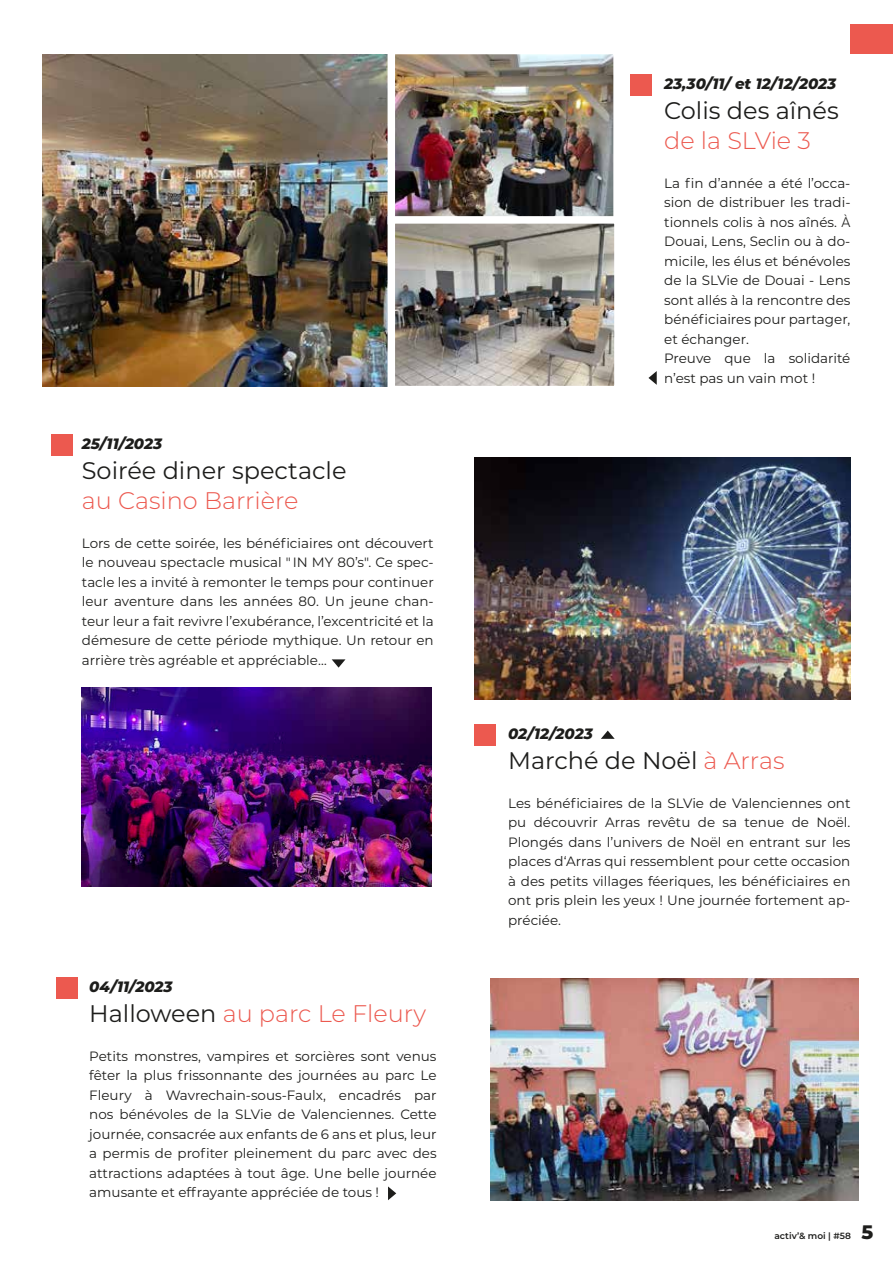
<style>
.page{position:relative;width:893px;height:1263px;background:#fff}
.page>*{position:absolute;margin:0;border:0;box-sizing:border-box;transform-origin:0 0}
.t1{font:24px "Montserrat";color:#1d1d1b}
.t2{font:300 24px "Montserrat";color:#ec594f}
.t3{font:italic 800 15px "Montserrat";color:#1d1d1b}
.t4{font:13.5px/19.5px "Montserrat";color:#1d1d1b;text-align:justify}
.t5{font:600 9px "Montserrat";color:#1d1d1b}
.s1{font-weight:400;color:#1d1d1b}
.s2{font-family:"Univers LT Std";font-weight:300}
.s3{font-weight:300;color:#ec594f}
.s4{font-weight:800;font-size:19.5px}
</style>
<div class="page">
<img style="left:474px;top:457px;width:376px;height:242px">
<img style="left:82px;top:688px;width:350px;height:198px">
<img style="left:490px;top:978px;width:369px;height:222px">
<img style="left:43px;top:54px;width:345px;height:333px">
<img style="left:397px;top:56px;width:216px;height:328px">
<div style="left:388px;top:47px;width:233px;height:177px;border:8px solid #fff"></div>
<div style="left:388px;top:216px;width:234px;height:177px;border:8px solid #fff"></div>
<div style="left:850px;top:24px;width:43px;height:30px;background:#ec594f"></div>
<div style="left:56px;top:977px;width:22px;height:21px;background:#ec594f"></div>
<svg style="left:332px;top:659px;width:13px;height:9px"></svg>
<svg style="left:601px;top:730px;width:14px;height:9px"></svg>
<div style="left:51px;top:434px;width:21px;height:22px;background:#ec594f"></div>
<div style="left:474px;top:724px;width:21px;height:21px;background:#ec594f"></div>
<svg style="left:388px;top:1186px;width:8px;height:14px"></svg>
<div style="left:630px;top:74px;width:22px;height:22px;background:#ec594f"></div>
<svg style="left:648px;top:371px;width:9px;height:14px"></svg>
<p class="t3" style="left:82px;top:433px;width:82px">25/11/2023</p>
<h1 class="t1" style="left:82px;top:454px;width:266px">Soirée diner spectacle</h1>
<h1 class="t2" style="left:82px;top:484px;width:218px">au Casino Barrière</h1>
<p class="t4" style="left:82px;top:533px;width:353px">Lors de cette soirée, les bénéficiaires ont découvert le nouveau spectacle musical " IN MY 80’s". Ce spec&shy;tacle les a invité à remonter le temps pour continuer leur aventure dans les années 80. Un jeune chan&shy;teur leur a fait revivre l’exubérance, l’excentricité et la démesure de cette période mythique. Un retour en arrière très agréable et appréciable…</p>
<p class="t3" style="left:89px;top:975px;width:85px">04/11/2023</p>
<h1 class="t2" style="left:89px;top:997px;width:338px"><span class="s1">Halloween</span> au parc Le Fleury</h1>
<p class="t4" style="left:89px;top:1045px;width:349px">Petits monstres, vampires et sorcières sont venus fêter la plus frissonnante des journées au parc Le Fleury à Wavrechain-sous-Faulx, encadrés par nos bénévoles de la SLVie de Valenciennes. Cette journée, consacrée aux enfants de 6 ans et plus, leur a permis de profiter pleinement du parc avec des attractions adaptées à tout âge. Une belle journée amusante et effrayante appréciée de tous !</p>
<p class="t3" style="left:664px;top:73px;width:173px">23,30/11/ et 12/12/2023</p>
<h1 class="t1" style="left:664px;top:94px;width:176px">Colis des aînés</h1>
<h1 class="t2" style="left:664px;top:124px;width:148px">de la SLVie 3</h1>
<p class="t4" style="left:664px;top:173px;width:188px;text-align:left">La fin d’année a été l’occa&shy;sion de distribuer les tradi&shy;tionnels colis à nos aînés. <span class="s2">À<br></span>Douai, Lens, Seclin ou à do&shy;micile, les élus et bénévoles de la SLVie de Douai - Lens sont allés à la rencontre des bénéficiaires pour partager, et échanger.<br>Preuve que la solidarité n’est pas un vain mot !</p>
<p class="t3" style="left:508px;top:722px;width:86px">02/12/2023</p>
<h1 class="t1" style="left:508px;top:743px;width:278px">Marché de Noël <span class="s3">à Arras</span></h1>
<p class="t4" style="left:508px;top:792px;width:344px">Les bénéficiaires de la SLVie de Valenciennes ont pu découvrir Arras revêtu de sa tenue de Noël.<br>Plongés dans l’univers de Noël en entrant sur les places d‘Arras qui ressemblent pour cette occasion à des petits villages féeriques, les bénéficiaires en ont pris plein les yeux ! Une journée fortement ap&shy;préciée.</p>
<p class="t5" style="left:774px;top:1230px;width:100px">activ’&amp; moi | #58 <span class="s4">5</span></p>
</div>
